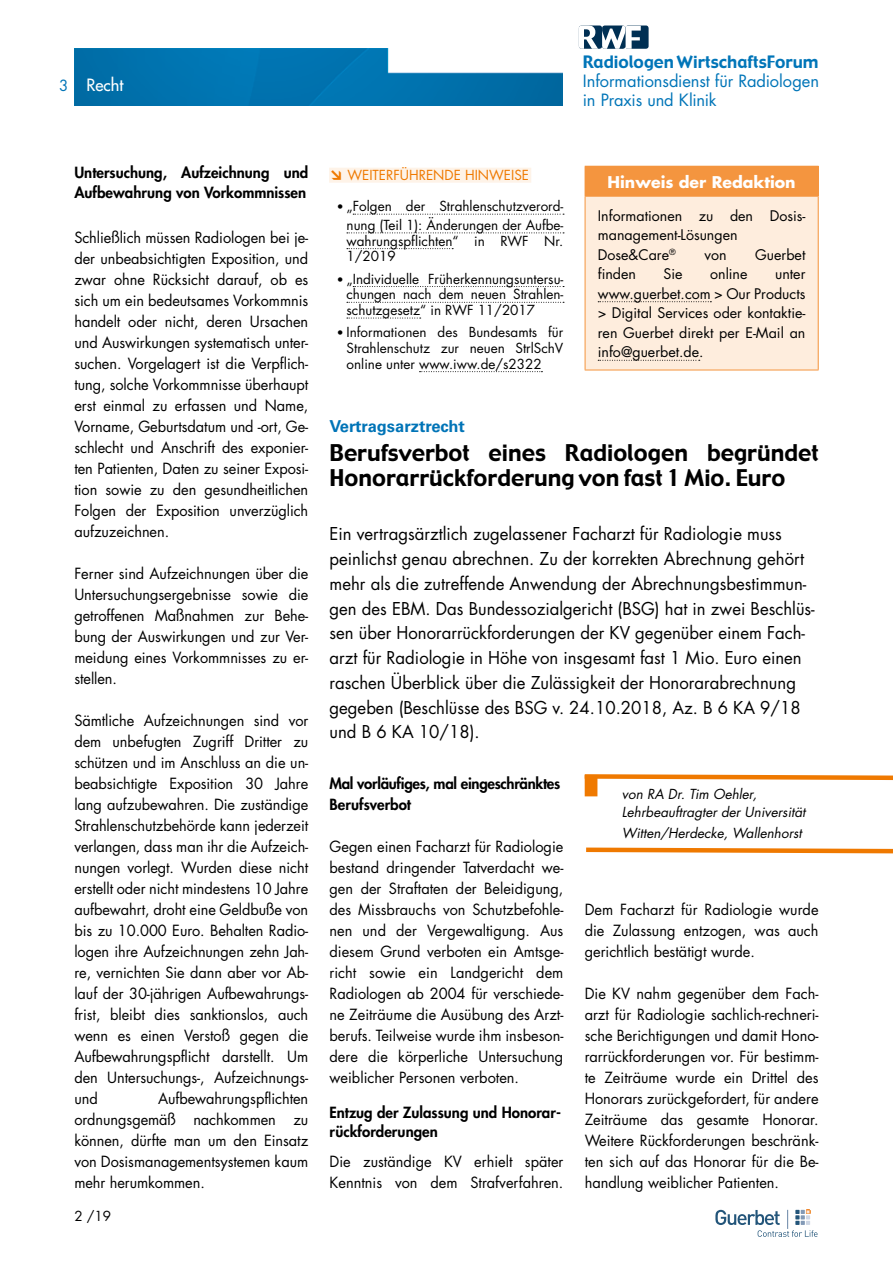
<style>
.page{position:relative;width:893px;height:1263px;background:#fff}
.page>*{position:absolute;margin:0;border:0;box-sizing:border-box;transform-origin:0 0}
.t1{font:22.5px/25.5px "Gadget";color:#000}
.t2{font:17.25px/24.8px "Futura Std";color:#000}
.t3{font:16.65px "Gadget";color:#0075b8}
.t4{font:16.5px/18.8px "Futura Std";letter-spacing:-.005em;color:#0075b8}
.t5{font:700 16.5px "Univers LT Std";color:#0074b7}
.t6{font:500 16.5px "Futura Std";color:#fff}
.t7{font:700 15.75px "Futura Std";color:#fff}
.t8{font:15px/21px "Futura Std";color:#000;text-align:justify}
.t9{font:800 15px/19.5px "Futura Std";color:#000}
.t10{font:800 15px/21px "Futura Std";letter-spacing:-.02em;color:#000}
.t11{font:15px "Futura Std";color:#0074b7}
.t12{font:14.25px/19.5px "Futura Std";color:#000}
.t13{font:13.5px/15.8px "Futura Std";color:#000;text-align:justify}
.t14{font:italic 13.5px/18px "Futura Std";color:#000}
.t15{font:13.5px "Futura Std";color:#ef7900}
.s1{font-family:"DIN Pro";font-weight:900}
.s2{font-family:"DIN Pro";font-weight:500}
</style>
<div class="page">
<div style="left:625px;top:26px;width:24px;height:23px;background:#002f53;border-radius:3px"></div>
<svg style="left:579px;top:26px;width:62px;height:23px"></svg>
<img style="left:74px;top:49px;width:489px;height:57px">
<svg style="left:715px;top:1210px;width:103px;height:27px"></svg>
<div style="left:329px;top:168px;width:202px;height:15px;background:#fef3e8"></div>
<svg style="left:353px;top:214px;width:211px;height:1px"></svg>
<svg style="left:347px;top:233px;width:217px;height:1px"></svg>
<svg style="left:347px;top:248px;width:106px;height:1px"></svg>
<svg style="left:353px;top:286px;width:211px;height:1px"></svg>
<svg style="left:347px;top:302px;width:217px;height:1px"></svg>
<svg style="left:347px;top:318px;width:74px;height:1px"></svg>
<svg style="left:419px;top:371px;width:123px;height:1px"></svg>
<div style="left:585px;top:166px;width:233px;height:30px;background:#f4953f"></div>
<div style="left:585px;top:196px;width:233px;height:174px;background:#feeddd"></div>
<hr style="left:585px;top:166px;width:234px;height:1px;background:#f4953f">
<svg style="left:818px;top:167px;width:1px;height:29px"></svg>
<hr style="left:585px;top:196px;width:234px;height:1px;background:#f4953f">
<hr style="left:585px;top:197px;width:1px;height:173px;background:#f4953f">
<hr style="left:818px;top:197px;width:1px;height:173px;background:#f4953f">
<hr style="left:585px;top:370px;width:234px;height:1px;background:#f4953f">
<svg style="left:598px;top:301px;width:113px;height:1px"></svg>
<svg style="left:598px;top:360px;width:102px;height:1px"></svg>
<svg style="left:584px;top:774px;width:309px;height:8px"></svg>
<div style="left:585px;top:775px;width:12px;height:21px;background:#ef7900"></div>
<svg style="left:586px;top:847px;width:307px;height:7px"></svg>
<p class="t11" style="left:59px;top:76px;width:11px">3</p>
<p class="t6" style="left:86px;top:74px;width:38px">Recht</p>
<p class="t3" style="left:583px;top:52px;width:237px">Radiologen WirtschaftsForum</p>
<p class="t4" style="left:583px;top:72px;width:238px">Informationsdienst für Radiologen in Praxis und Klinik</p>
<p class="t9" style="left:74px;top:163px;width:235px">Untersuchung, Aufzeichnung und<br>Aufbewahrung von Vorkommnissen</p>
<p class="t8" style="left:74px;top:227px;width:235px">Schließlich müssen Radiologen bei je&shy;der unbeabsichtigten Exposition, und zwar ohne Rücksicht darauf, ob es sich um ein bedeutsames Vorkommnis handelt oder nicht, deren Ursachen und Auswirkungen systematisch unter&shy;suchen. Vorgelagert ist die Verpflich&shy;tung, solche Vorkommnisse überhaupt erst einmal zu erfassen und Name, Vorname, Geburtsdatum und -ort, Ge&shy;schlecht und Anschrift des exponier&shy;ten Patienten, Daten zu seiner Exposi&shy;tion sowie zu den gesundheitlichen Folgen der Exposition unverzüglich aufzuzeichnen.</p>
<p class="t8" style="left:74px;top:563px;width:235px">Ferner sind Aufzeichnungen über die Untersuchungsergebnisse sowie die getroffenen Maßnahmen zur Behe&shy;bung der Auswirkungen und zur Ver&shy;meidung eines Vorkommnisses zu er&shy;stellen.</p>
<p class="t8" style="left:74px;top:710px;width:235px">Sämtliche Aufzeichnungen sind vor dem unbefugten Zugriff Dritter zu schützen und im Anschluss an die un&shy;beabsichtigte Exposition 30 Jahre lang aufzubewahren. Die zuständige Strahlenschutzbehörde kann jederzeit verlangen, dass man ihr die Aufzeich&shy;nungen vorlegt. Wurden diese nicht erstellt oder nicht mindestens 10 Jahre aufbewahrt, droht eine Geldbuße von bis zu 10.000 Euro. Behalten Radio&shy;logen ihre Aufzeichnungen zehn Jah&shy;re, vernichten Sie dann aber vor Ab&shy;lauf der 30-jährigen Aufbewahrungs&shy;frist, bleibt dies sanktionslos, auch wenn es einen Verstoß gegen die Aufbewahrungspflicht darstellt. Um den Untersuchungs-, Aufzeichnungs&shy;und</p>
<p class="t8" style="left:74px;top:1088px;width:235px;text-indent:84px">Aufbewahrungspflichten ordnungsgemäß nachkommen zu können, dürfte man um den Einsatz von Dosismanagementsystemen kaum mehr herumkommen.</p>
<p class="t13" style="left:74px;top:1208px;width:38px">2 /19</p>
<p class="t15" style="left:330px;top:166px;width:201px"><span class="s1">↘</span> WEITERFÜHRENDE HINWEISE</p>
<p class="t13" style="left:337px;top:197px;width:228px;line-height:18.8px;text-align:right"><span class="s2">•</span> „Folgen der Strahlenschutzverord&shy;nung (Teil 1): Änderungen der Aufbe-</p>
<p class="t13" style="left:347px;top:233px;width:218px">wahrungspflichten“ in RWF Nr.<br>1/2019</p>
<p class="t13" style="left:347px;top:271px;width:218px;text-indent:-10px"><span class="s2">•</span> „Individuelle Früherkennungsuntersu&shy;chungen nach dem neuen Strahlen&shy;schutzgesetz“ in RWF 11/2017</p>
<p class="t13" style="left:347px;top:324px;width:218px;text-indent:-10px"><span class="s2">•</span> Informationen des Bundesamts für Strahlenschutz zur neuen StrlSchV online unter www.iww.de/s2322</p>
<p class="t7" style="left:608px;top:171px;width:190px">Hinweis der Redaktion</p>
<p class="t12" style="left:598px;top:206px;width:209px">Informationen zu den Dosis&shy;management-Lösungen<br>Dose&amp;Care<sup>®</sup></p>
<p class="t12" style="left:704px;top:245px;width:24px">von</p>
<p class="t12" style="left:755px;top:245px;width:52px">Guerbet</p>
<p class="t12" style="left:598px;top:264px;width:40px">finden</p>
<p class="t12" style="left:664px;top:264px;width:21px">Sie</p>
<p class="t12" style="left:710px;top:264px;width:39px">online</p>
<p class="t12" style="left:598px;top:264px;width:209px;text-align:justify;text-indent:177px">unter www.guerbet.com &gt; Our Products &gt; Digital Services oder kontaktie&shy;ren Guerbet direkt per E-Mail an info@guerbet.de.</p>
<p class="t5" style="left:330px;top:417px;width:137px">Vertragsarztrecht</p>
<h1 class="t1" style="left:330px;top:441px;width:490px">Berufsverbot eines Radiologen begründet<br>Honorarrückforderung von fast 1 Mio. Euro</h1>
<p class="t2" style="left:330px;top:522px;width:487px">Ein vertragsärztlich zugelassener Facharzt für Radiologie muss peinlichst genau abrechnen. Zu der korrekten Abrechnung gehört mehr als die zutreffende Anwendung der Abrechnungsbestimmun&shy;gen des EBM. Das Bundessozialgericht (BSG) hat in zwei Beschlüs&shy;sen über Honorarrückforderungen der KV gegenüber einem Fach&shy;arzt für Radiologie in Höhe von insgesamt fast 1 Mio. Euro einen raschen Überblick über die Zulässigkeit der Honorarabrechnung gegeben (Beschlüsse des BSG v. 24.10.2018, Az. B 6 KA 9/18 und B 6 KA 10/18).</p>
<p class="t10" style="left:330px;top:773px;width:232px">Mal vorläufiges, mal eingeschränktes<br>Berufsverbot</p>
<p class="t8" style="left:330px;top:836px;width:235px">Gegen einen Facharzt für Radiologie bestand dringender Tatverdacht we&shy;gen der Straftaten der Beleidigung, des Missbrauchs von Schutzbefohle&shy;nen und der Vergewaltigung. Aus diesem Grund verboten ein Amtsge&shy;richt sowie ein Landgericht dem Radiologen ab 2004 für verschiede&shy;ne Zeiträume die Ausübung des Arzt&shy;berufs. Teilweise wurde ihm insbeson&shy;dere die körperliche Untersuchung weiblicher Personen verboten.</p>
<p class="t9" style="left:330px;top:1102px;width:233px">Entzug der Zulassung und Honorar&shy;rückforderungen</p>
<p class="t8" style="left:330px;top:1151px;width:235px">Die zuständige KV erhielt später<br>Kenntnis von dem Strafverfahren.</p>
<p class="t14" style="left:622px;top:785px;width:185px">von RA Dr. Tim Oehler,<br>Lehrbeauftragter der Universität</p>
<p class="t14" style="left:622px;top:824px;width:181px">Witten/Herdecke, Wallenhorst</p>
<p class="t8" style="left:585px;top:899px;width:235px">Dem Facharzt für Radiologie wurde die Zulassung entzogen, was auch gerichtlich bestätigt wurde.</p>
<p class="t8" style="left:585px;top:983px;width:235px">Die KV nahm gegenüber dem Fach&shy;arzt für Radiologie sachlich-rechneri&shy;sche Berichtigungen und damit Hono&shy;rarrückforderungen vor. Für bestimm&shy;te Zeiträume wurde ein Drittel des Honorars zurückgefordert, für andere Zeiträume das gesamte Honorar.<br>Weitere Rückforderungen beschränk&shy;ten sich auf das Honorar für die Be&shy;handlung weiblicher Patienten.</p>
</div>
